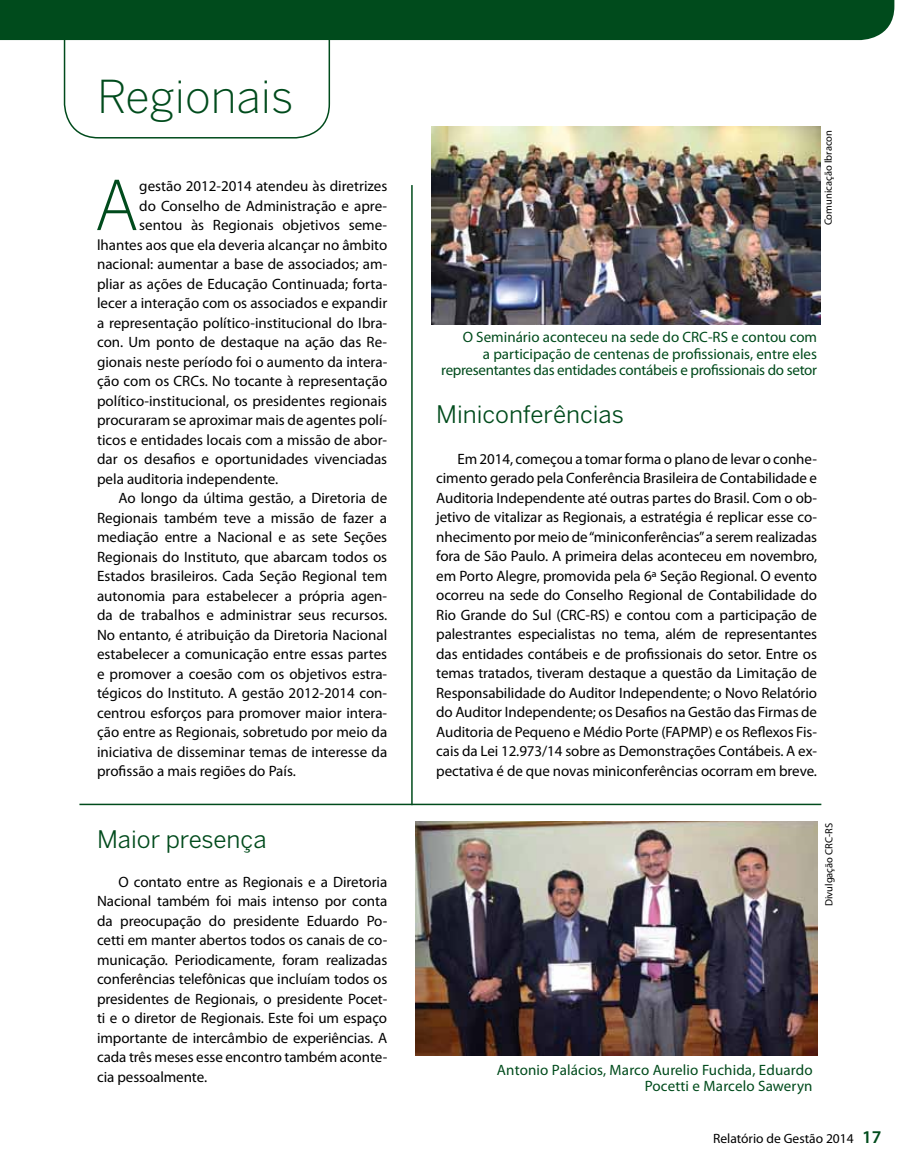
<style>
.page{position:relative;width:915px;height:1170px;background:#fff}
.page>*{position:absolute;margin:0;border:0;box-sizing:border-box;transform-origin:0 0}
.t1{font:300 67.65px "Benton Sans";color:#004b1c}
.t2{font:300 45px "Benton Sans";color:#004b1c}
.t3{font:24px "Benton Sans";color:#004b1c}
.t4{font:15px/19.5px "Myriad Pro";color:#000;text-align:justify}
.t5{font:15px/16.5px "Myriad Pro";color:#004b1c;text-align:right}
.t6{font:13.5px "Myriad Pro";color:#000}
.t7{font:10.5px "Myriad Pro";color:#000}
.s1{font-weight:600;font-size:18px;color:#004b1c}
</style>
<div class="page">
<hr style="left:79px;top:803px;width:742px;height:2px;background:#004b1c">
<hr style="left:411px;top:185px;width:1px;height:620px;background:#004b1c">
<svg style="left:0;top:0;width:894px;height:138px"></svg>
<img style="left:415px;top:821px;width:401px;height:234px">
<img style="left:431px;top:126px;width:388px;height:198px">
<h2 class="t2" style="left:97px;top:70px;width:198px">Regionais</h2>
<h1 class="t1" style="left:94px;top:165px;width:46px">A</h1>
<p class="t4" style="left:139px;top:176px;width:249px">gestão 2012-2014 atendeu às diretrizes</p>
<p class="t4" style="left:139px;top:196px;width:249px">do Conselho de Administração e apre-</p>
<p class="t4" style="left:139px;top:215px;width:249px">sentou às Regionais objetivos seme-</p>
<p class="t4" style="left:97px;top:235px;width:291px">lhantes aos que ela deveria alcançar no âmbito</p>
<p class="t4" style="left:97px;top:254px;width:291px">nacional: aumentar a base de associados; am-</p>
<p class="t4" style="left:97px;top:274px;width:291px">pliar as ações de Educação Continuada; forta-</p>
<p class="t4" style="left:97px;top:293px;width:291px">lecer a interação com os associados e expandir</p>
<p class="t4" style="left:97px;top:313px;width:291px">a representação político-institucional do Ibra-</p>
<p class="t4" style="left:97px;top:332px;width:291px">con. Um ponto de destaque na ação das Re-</p>
<p class="t4" style="left:97px;top:352px;width:291px">gionais neste período foi o aumento da intera-</p>
<p class="t4" style="left:97px;top:371px;width:291px">ção com os CRCs. No tocante à representação</p>
<p class="t4" style="left:97px;top:391px;width:291px">político-institucional, os presidentes regionais</p>
<p class="t4" style="left:97px;top:410px;width:291px">procuraram se aproximar mais de agentes polí-</p>
<p class="t4" style="left:97px;top:430px;width:291px">ticos e entidades locais com a missão de abor-</p>
<p class="t4" style="left:97px;top:449px;width:291px">dar os desafios e oportunidades vivenciadas</p>
<p class="t4" style="left:97px;top:469px;width:183px">pela auditoria independente.</p>
<p class="t4" style="left:118px;top:488px;width:270px">Ao longo da última gestão, a Diretoria de</p>
<p class="t4" style="left:97px;top:508px;width:291px">Regionais também teve a missão de fazer a</p>
<p class="t4" style="left:97px;top:527px;width:291px">mediação entre a Nacional e as sete Seções</p>
<p class="t4" style="left:97px;top:547px;width:291px">Regionais do Instituto, que abarcam todos os</p>
<p class="t4" style="left:97px;top:566px;width:291px">Estados brasileiros. Cada Seção Regional tem</p>
<p class="t4" style="left:97px;top:586px;width:291px">autonomia para estabelecer a própria agen-</p>
<p class="t4" style="left:97px;top:605px;width:291px">da de trabalhos e administrar seus recursos.</p>
<p class="t4" style="left:97px;top:625px;width:291px">No entanto, é atribuição da Diretoria Nacional</p>
<p class="t4" style="left:97px;top:644px;width:291px">estabelecer a comunicação entre essas partes</p>
<p class="t4" style="left:97px;top:664px;width:291px">e promover a coesão com os objetivos estra-</p>
<p class="t4" style="left:97px;top:683px;width:291px">tégicos do Instituto. A gestão 2012-2014 con-</p>
<p class="t4" style="left:97px;top:703px;width:291px">centrou esforços para promover maior intera-</p>
<p class="t4" style="left:97px;top:722px;width:291px">ção entre as Regionais, sobretudo por meio da</p>
<p class="t4" style="left:97px;top:742px;width:291px">iniciativa de disseminar temas de interesse da</p>
<p class="t4" style="left:97px;top:761px;width:200px">profissão a mais regiões do País.</p>
<h3 class="t3" style="left:97px;top:824px;width:171px">Maior presença</h3>
<p class="t4" style="left:97px;top:872px;width:291px;text-indent:21px">O contato entre as Regionais e a Diretoria Nacional também foi mais intenso por conta da preocupação do presidente Eduardo Po&shy;cetti em manter abertos todos os canais de co&shy;municação. Periodicamente, foram realizadas conferências telefônicas que incluíam todos os presidentes de Regionais, o presidente Pocet&shy;ti e o diretor de Regionais. Este foi um espaço importante de intercâmbio de experiências. A cada três meses esse encontro também aconte&shy;cia pessoalmente.</p>
<p class="t7" style="left:822px;top:225px;width:97px;rotate:-90deg">Comunicação Ibracon</p>
<p class="t5" style="left:441px;top:329px;width:377px">O Seminário aconteceu na sede do CRC-RS e contou com<br>a participação de centenas de profissionais, entre eles representantes das entidades contábeis e profissionais do setor</p>
<h3 class="t3" style="left:436px;top:400px;width:189px">Miniconferências</h3>
<p class="t4" style="left:436px;top:449px;width:382px;text-indent:21px">Em 2014, começou a tomar forma o plano de levar o conhe&shy;cimento gerado pela Conferência Brasileira de Contabilidade e Auditoria Independente até outras partes do Brasil. Com o ob&shy;jetivo de vitalizar as Regionais, a estratégia é replicar esse co&shy;nhecimento por meio de “miniconferências” a serem realizadas fora de São Paulo. A primeira delas aconteceu em novembro, em Porto Alegre, promovida pela 6ª Seção Regional. O evento ocorreu na sede do Conselho Regional de Contabilidade do Rio Grande do Sul (CRC-RS) e contou com a participação de palestrantes especialistas no tema, além de representantes das entidades contábeis e de profissionais do setor. Entre os temas tratados, tiveram destaque a questão da Limitação de Responsabilidade do Auditor Independente; o Novo Relatório do Auditor Independente; os Desafios na Gestão das Firmas de Auditoria de Pequeno e Médio Porte (FAPMP) e os Reflexos Fis&shy;cais da Lei 12.973/14 sobre as Demonstrações Contábeis. A ex&shy;pectativa é de que novas miniconferências ocorram em breve.</p>
<p class="t7" style="left:822px;top:906px;width:85px;rotate:-90deg">Divulgação CRC-RS</p>
<p class="t5" style="left:496px;top:1061px;width:317px">Antonio Palácios, Marco Aurelio Fuchida, Eduardo<br>Pocetti e Marcelo Saweryn</p>
<p class="t6" style="left:712px;top:1131px;width:170px">Relatório de Gestão 2014 <span class="s1">17</span></p>
</div>
